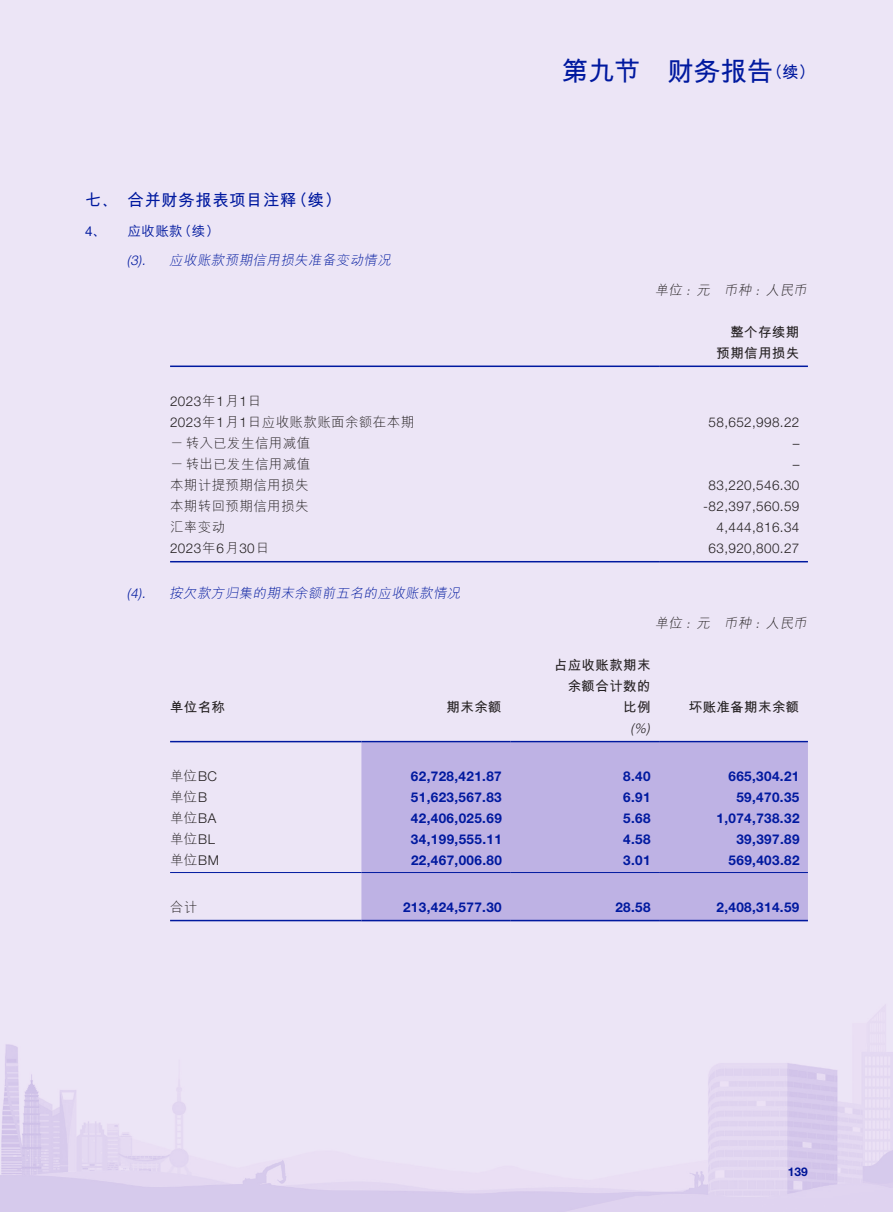
<style>
.page{position:relative;width:893px;height:1212px;background:#ece5f6}
.page>*{position:absolute;margin:0;border:0;box-sizing:border-box;transform-origin:0 0}
.t1{font:700 27px "M Hei PRC";letter-spacing:-.025em;color:#00199f}
.t2{font:700 16.5px "M Hei PRC";letter-spacing:.03em;color:#00199f}
.t3{font:700 13.5px "Helvetica Neue LT Std";letter-spacing:.03em;color:#00199f}
.t4{font:300 13.5px "Helvetica Neue LT Std";letter-spacing:.03em;color:#231f20}
.t5{font:300 13.5px "M Hei PRC";letter-spacing:.03em;color:#231f20}
.t6{font:700 13.5px/21px "M Hei PRC";letter-spacing:.03em;color:#231f20;text-align:right}
.t7{font:italic 300 13.5px "M Hei PRC";color:#00199f}
.t8{font:italic 300 13.5px "M Hei PRC";color:#231f20}
.t9{font:italic 300 13.5px "Helvetica Neue LT Std";color:#00199f}
.t10{font:500 13.5px "M Hei PRC";color:#00199f}
.t11{font:italic 300 13.5px "Helvetica Neue LT Std";color:#231f20}
.t12{font:13.5px "Helvetica Neue LT Std";color:#00199f}
.t13{font:700 12px "Helvetica Neue LT Std";color:#00199f}
.s1{font-family:"M Hei PRC";font-weight:500}
.s2{font-size:16.5px}
.s3{font-family:"M Hei PRC"}
.s4{font-family:"Helvetica Neue LT Std"}
</style>
<div class="page">
<img style="left:0;top:1007px;width:893px;height:205px">
<hr style="left:170px;top:365px;width:489px;height:2px;background:#00199f">
<hr style="left:659px;top:365px;width:149px;height:2px;background:#00199f">
<hr style="left:170px;top:561px;width:489px;height:1px;background:#00199f">
<hr style="left:659px;top:561px;width:149px;height:1px;background:#00199f">
<div style="left:361px;top:742px;width:447px;height:178px;background:#beb2e4"></div>
<hr style="left:170px;top:741px;width:191px;height:1px;background:#00199f">
<hr style="left:361px;top:741px;width:149px;height:1px;background:#00199f">
<hr style="left:510px;top:741px;width:149px;height:1px;background:#00199f">
<hr style="left:659px;top:741px;width:149px;height:1px;background:#00199f">
<hr style="left:170px;top:872px;width:191px;height:1px;background:#00199f">
<hr style="left:361px;top:872px;width:149px;height:1px;background:#00199f">
<hr style="left:510px;top:872px;width:149px;height:1px;background:#00199f">
<hr style="left:659px;top:872px;width:149px;height:1px;background:#00199f">
<hr style="left:170px;top:920px;width:191px;height:1px;background:#00199f">
<hr style="left:361px;top:920px;width:149px;height:1px;background:#00199f">
<hr style="left:510px;top:920px;width:149px;height:1px;background:#00199f">
<hr style="left:659px;top:920px;width:149px;height:1px;background:#00199f">
<p class="t2" style="left:85px;top:192px;width:258px">七、合并财务报表项目注释（续）</p>
<p class="t12" style="left:85px;top:223px;width:23px">4<span class="s1">、</span></p>
<p class="t10" style="left:128px;top:224px;width:93px">应收账款（续）</p>
<p class="t9" style="left:127px;top:252px;width:23px">(3) .</p>
<p class="t7" style="left:169px;top:253px;width:225px">应收账款预期信用损失准备变动情况</p>
<h1 class="t1" style="left:562px;top:58px;width:255px">第九节 财务报告<span class="s2">（续）</span></h1>
<p class="t8" style="left:655px;top:283px;width:156px">单位：元 币种：人民币</p>
<p class="t6" style="left:716px;top:321px;width:84px">整个存续期预期信用损失</p>
<p class="t4" style="left:170px;top:393px;width:93px">2023<span class="s3">年</span>1<span class="s3">月</span>1<span class="s3">日</span></p>
<p class="t5" style="left:170px;top:415px;width:246px"><span class="s4">2023</span>年<span class="s4">1</span>月<span class="s4">1</span>日应收账款账面余额在本期</p>
<p class="t4" style="left:709px;top:414px;width:92px">58,652,998.22</p>
<p class="t5" style="left:170px;top:436px;width:142px">－转入已发生信用减值</p>
<p class="t4" style="left:793px;top:435px;width:8px">–</p>
<p class="t5" style="left:170px;top:457px;width:142px">－转出已发生信用减值</p>
<p class="t4" style="left:793px;top:456px;width:8px">–</p>
<p class="t5" style="left:170px;top:478px;width:140px">本期计提预期信用损失</p>
<p class="t4" style="left:709px;top:477px;width:92px">83,220,546.30</p>
<p class="t5" style="left:170px;top:499px;width:140px">本期转回预期信用损失</p>
<p class="t4" style="left:703px;top:498px;width:98px">-82,397,560.59</p>
<p class="t5" style="left:170px;top:520px;width:57px">汇率变动</p>
<p class="t4" style="left:716px;top:519px;width:84px">4,444,816.34</p>
<p class="t4" style="left:170px;top:540px;width:101px">2023<span class="s3">年</span>6<span class="s3">月</span>30<span class="s3">日</span></p>
<p class="t4" style="left:709px;top:540px;width:92px">63,920,800.27</p>
<p class="t9" style="left:127px;top:585px;width:23px">(4) .</p>
<p class="t7" style="left:169px;top:587px;width:295px">按欠款方归集的期末余额前五名的应收账款情况</p>
<p class="t6" style="left:170px;top:696px;width:57px">单位名称</p>
<p class="t6" style="left:447px;top:696px;width:57px">期末余额</p>
<p class="t8" style="left:655px;top:616px;width:156px">单位：元 币种：人民币</p>
<p class="t6" style="left:554px;top:654px;width:98px">占应收账款期末余额合计数的比例</p>
<p class="t11" style="left:630px;top:720px;width:21px">(%)</p>
<p class="t6" style="left:689px;top:696px;width:112px">坏账准备期末余额</p>
<p class="t5" style="left:170px;top:770px;width:49px">单位<span class="s4">BC</span></p>
<p class="t3" style="left:411px;top:768px;width:92px">62,728,421.87</p>
<p class="t3" style="left:623px;top:768px;width:29px">8.40</p>
<p class="t3" style="left:728px;top:768px;width:72px">665,304.21</p>
<p class="t5" style="left:170px;top:791px;width:39px">单位<span class="s4">B</span></p>
<p class="t3" style="left:411px;top:789px;width:92px">51,623,567.83</p>
<p class="t3" style="left:623px;top:789px;width:29px">6.91</p>
<p class="t3" style="left:736px;top:789px;width:65px">59,470.35</p>
<p class="t5" style="left:170px;top:812px;width:48px">单位<span class="s4">BA</span></p>
<p class="t3" style="left:411px;top:810px;width:92px">42,406,025.69</p>
<p class="t3" style="left:623px;top:810px;width:29px">5.68</p>
<p class="t3" style="left:716px;top:810px;width:84px">1,074,738.32</p>
<p class="t5" style="left:170px;top:833px;width:46px">单位<span class="s4">BL</span></p>
<p class="t3" style="left:411px;top:831px;width:92px">34,199,555.11</p>
<p class="t3" style="left:623px;top:831px;width:29px">4.58</p>
<p class="t3" style="left:736px;top:831px;width:65px">39,397.89</p>
<p class="t5" style="left:170px;top:854px;width:50px">单位<span class="s4">BM</span></p>
<p class="t3" style="left:411px;top:852px;width:92px">22,467,006.80</p>
<p class="t3" style="left:623px;top:852px;width:29px">3.01</p>
<p class="t3" style="left:729px;top:852px;width:72px">569,403.82</p>
<p class="t5" style="left:170px;top:900px;width:29px">合计</p>
<p class="t3" style="left:403px;top:899px;width:100px">213,424,577.30</p>
<p class="t3" style="left:615px;top:899px;width:37px">28.58</p>
<p class="t3" style="left:716px;top:899px;width:84px">2,408,314.59</p>
<p class="t13" style="left:788px;top:1164px;width:22px">139</p>
</div>
